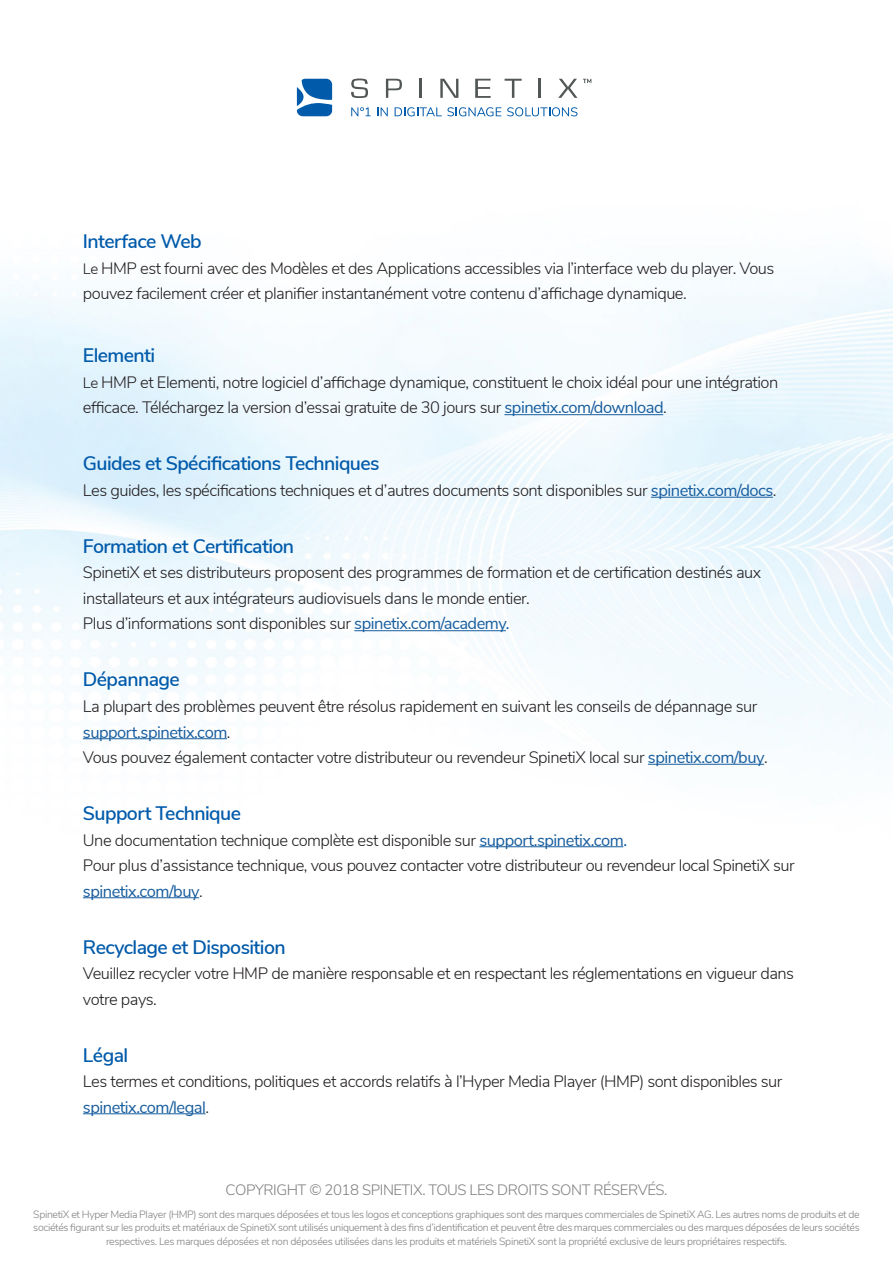
<style>
.page{position:relative;width:893px;height:1263px;background:#fff}
.page>*{position:absolute;margin:0;border:0;box-sizing:border-box;transform-origin:0 0}
.t1{font:600 19.5px "Nunito Sans";letter-spacing:-.03em;color:#005aaa}
.t2{font:300 16.5px/25.5px "Nunito Sans";letter-spacing:-.03em;color:#231f20}
.t3{font:300 15px "Nunito Sans";letter-spacing:-.03em;color:#7f7f7f}
.t4{font:300 10.5px/13.5px "Nunito Sans";letter-spacing:-.03em;color:#7f7f7f;text-align:center}
.s1{font-size:15px}
.s2{font-weight:400;color:#175d9e}
.s3{font-weight:400;color:#005aaa}
</style>
<div class="page">
<img style="left:0;top:78px;width:893px;height:1037px">
<svg style="left:351px;top:107px;width:20px;height:9px"></svg>
<svg style="left:377px;top:107px;width:11px;height:9px"></svg>
<svg style="left:395px;top:107px;width:106px;height:9px"></svg>
<svg style="left:507px;top:107px;width:70px;height:9px"></svg>
<svg style="left:351px;top:79px;width:17px;height:19px"></svg>
<svg style="left:386px;top:79px;width:16px;height:19px"></svg>
<svg style="left:440px;top:79px;width:18px;height:19px"></svg>
<svg style="left:475px;top:79px;width:16px;height:19px"></svg>
<svg style="left:505px;top:79px;width:17px;height:19px"></svg>
<svg style="left:558px;top:79px;width:19px;height:19px"></svg>
<hr style="left:419px;top:79px;width:3px;height:19px;background:#525756">
<hr style="left:538px;top:79px;width:3px;height:19px;background:#525756">
<svg style="left:583px;top:79px;width:8px;height:4px"></svg>
<svg style="left:297px;top:79px;width:35px;height:37px"></svg>
<hr style="left:504px;top:414px;width:159px;height:1px;background:#175d9e">
<hr style="left:651px;top:497px;width:122px;height:1px;background:#175d9e">
<hr style="left:354px;top:630px;width:152px;height:1px;background:#175d9e">
<hr style="left:83px;top:738px;width:144px;height:1px;background:#175d9e">
<hr style="left:648px;top:764px;width:116px;height:1px;background:#175d9e">
<hr style="left:479px;top:846px;width:144px;height:1px;background:#175d9e">
<hr style="left:83px;top:897px;width:116px;height:1px;background:#175d9e">
<hr style="left:83px;top:1113px;width:123px;height:1px;background:#175d9e">
<p class="t1" style="left:83px;top:227px;width:120px">Interface Web</p>
<p class="t2" style="left:83px;top:254px;width:693px"><span class="s1">Le</span> HMP est fourni avec des Modèles et des Applications accessibles via l’interface web du player. Vous pouvez facilement créer et planifier instantanément votre contenu d’affichage dynamique.</p>
<p class="t1" style="left:83px;top:341px;width:74px">Elementi</p>
<p class="t2" style="left:83px;top:368px;width:697px"><span class="s1">Le</span> HMP et Elementi, notre logiciel d’affichage dynamique, constituent le choix idéal pour une intégration efficace. Téléchargez la version d’essai gratuite de 30 jours sur <span class="s2">spinetix.com/download</span>.</p>
<p class="t1" style="left:83px;top:449px;width:298px">Guides et Spécifications Techniques</p>
<p class="t2" style="left:83px;top:476px;width:695px">Les guides, les spécifications techniques et d’autres documents sont disponibles sur <span class="s2">spinetix.com/docs</span>.</p>
<p class="t1" style="left:83px;top:532px;width:213px">Formation et Certification</p>
<p class="t2" style="left:83px;top:559px;width:680px">SpinetiX et ses distributeurs proposent des programmes de formation et de certification destinés aux installateurs et aux intégrateurs audiovisuels dans le monde entier.</p>
<p class="t2" style="left:83px;top:610px;width:428px">Plus d’informations sont disponibles sur <span class="s2">spinetix.com/academy</span><span class="s3">.</span></p>
<p class="t1" style="left:83px;top:665px;width:98px">Dépannage</p>
<p class="t2" style="left:83px;top:692px;width:676px">La plupart des problèmes peuvent être résolus rapidement en suivant les conseils de dépannage sur <span class="s2">support.spinetix.com</span>.</p>
<p class="t2" style="left:83px;top:743px;width:686px">Vous pouvez également contacter votre distributeur ou revendeur SpinetiX local sur <span class="s2">spinetix.com/buy</span>.</p>
<p class="t1" style="left:83px;top:799px;width:160px">Support Technique</p>
<p class="t2" style="left:83px;top:826px;width:546px">Une documentation technique complète est disponible sur <span class="s2">support.spinetix.com</span><span class="s3">.</span></p>
<p class="t2" style="left:83px;top:851px;width:713px">Pour plus d’assistance technique, vous pouvez contacter votre distributeur ou revendeur local SpinetiX sur <span class="s2">spinetix.com/buy</span>.</p>
<p class="t1" style="left:83px;top:932px;width:204px">Recyclage et Disposition</p>
<p class="t2" style="left:83px;top:959px;width:713px">Veuillez recycler votre HMP de manière responsable et en respectant les réglementations en vigueur dans votre pays.</p>
<p class="t1" style="left:83px;top:1040px;width:47px">Légal</p>
<p class="t2" style="left:83px;top:1067px;width:701px">Les termes et conditions, politiques et accords relatifs à l’Hyper Media Player (HMP) sont disponibles sur <span class="s2">spinetix.com/legal</span>.</p>
<p class="t3" style="left:226px;top:1179px;width:443px">COPYRIGHT © 2018 SPINETIX. TOUS LES DROITS SONT RÉSERVÉS.</p>
<p class="t4" style="left:33px;top:1206px;width:828px">SpinetiX et Hyper Media Player (HMP) sont des marques déposées et tous les logos et conceptions graphiques sont des marques commerciales de SpinetiX AG. Les autres noms de produits et de sociétés figurant sur les produits et matériaux de SpinetiX sont utilisés uniquement à des fins d’identification et peuvent être des marques commerciales ou des marques déposées de leurs sociétés respectives. Les marques déposées et non déposées utilisées dans les produits et matériels SpinetiX sont la propriété exclusive de leurs propriétaires respectifs.</p>
</div>
